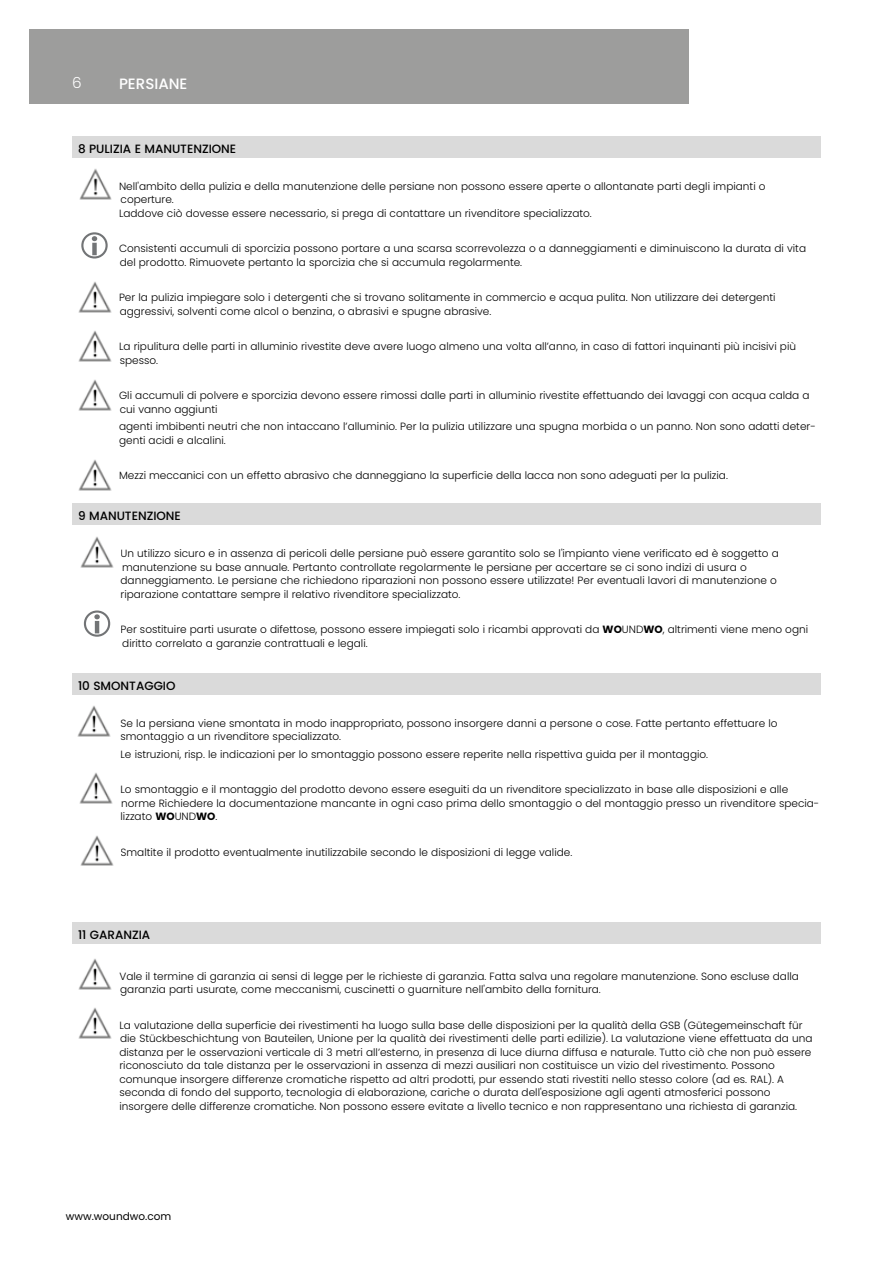
<style>
.page{position:relative;width:893px;height:1263px;background:#fff}
.page>*{position:absolute;margin:0;border:0;box-sizing:border-box;transform-origin:0 0}
.t1{font:300 15.15px "Poppins";color:#fff}
.t2{font:500 15px "Poppins";color:#fff}
.t3{font:500 12px "Poppins";color:#000}
.t4{font:300 10.5px/13.5px "Poppins";color:#000}
.t5{font:10.5px "Poppins";color:#000}
.s1{font-weight:700}
</style>
<div class="page">
<div style="left:30px;top:30px;width:659px;height:74px;background:#9d9d9c"></div>
<img style="left:79px;top:168px;width:33px;height:32px">
<svg style="left:81px;top:232px;width:27px;height:26px"></svg>
<img style="left:78px;top:281px;width:34px;height:32px">
<img style="left:78px;top:330px;width:34px;height:32px">
<img style="left:78px;top:379px;width:34px;height:32px">
<img style="left:78px;top:459px;width:34px;height:32px">
<img style="left:80px;top:536px;width:34px;height:32px">
<svg style="left:84px;top:610px;width:26px;height:27px"></svg>
<div style="left:72px;top:136px;width:749px;height:21px;background:#dadada"></div>
<div style="left:72px;top:503px;width:749px;height:22px;background:#dadada"></div>
<img style="left:77px;top:705px;width:34px;height:32px">
<img style="left:79px;top:772px;width:34px;height:32px">
<img style="left:80px;top:835px;width:34px;height:31px">
<div style="left:72px;top:673px;width:749px;height:21px;background:#dadada"></div>
<div style="left:72px;top:922px;width:749px;height:21px;background:#dadada"></div>
<img style="left:78px;top:958px;width:34px;height:32px">
<img style="left:78px;top:1007px;width:34px;height:32px">
<h1 class="t1" style="left:72px;top:74px;width:11px">6</h1>
<h2 class="t2" style="left:119px;top:75px;width:70px">PERSIANE</h2>
<p class="t3" style="left:78px;top:142px;width:160px">8 PULIZIA E MANUTENZIONE</p>
<p class="t4" style="left:119px;top:179px;width:648px">Nell'ambito della pulizia e della manutenzione delle persiane non possono essere aperte o allontanate parti degli impianti o coperture.<br>Laddove ciò dovesse essere necessario, si prega di contattare un rivenditore specializzato.</p>
<p class="t4" style="left:119px;top:242px;width:688px">Consistenti accumuli di sporcizia possono portare a una scarsa scorrevolezza o a danneggiamenti e diminuiscono la durata di vita del prodotto. Rimuovete pertanto la sporcizia che si accumula regolarmente.</p>
<p class="t4" style="left:119px;top:291px;width:658px">Per la pulizia impiegare solo i detergenti che si trovano solitamente in commercio e acqua pulita. Non utilizzare dei detergenti aggressivi, solventi come alcol o benzina, o abrasivi e spugne abrasive.</p>
<p class="t4" style="left:119px;top:340px;width:678px">La ripulitura delle parti in alluminio rivestite deve avere luogo almeno una volta all’anno, in caso di fattori inquinanti più incisivi più spesso.</p>
<p class="t4" style="left:119px;top:389px;width:692px">Gli accumuli di polvere e sporcizia devono essere rimossi dalle parti in alluminio rivestite effettuando dei lavaggi con acqua calda a cui vanno aggiunti</p>
<p class="t4" style="left:119px;top:420px;width:698px">agenti imbibenti neutri che non intaccano l’alluminio. Per la pulizia utilizzare una spugna morbida o un panno. Non sono adatti deter&shy;genti acidi e alcalini.</p>
<p class="t4" style="left:119px;top:469px;width:610px">Mezzi meccanici con un effetto abrasivo che danneggiano la superficie della lacca non sono adeguati per la pulizia.</p>
<p class="t3" style="left:78px;top:509px;width:104px">9 MANUTENZIONE</p>
<p class="t4" style="left:121px;top:547px;width:660px">Un utilizzo sicuro e in assenza di pericoli delle persiane può essere garantito solo se l'impianto viene verificato ed è soggetto a manutenzione su base annuale. Pertanto controllate regolarmente le persiane per accertare se ci sono indizi di usura o danneggiamento. Le persiane che richiedono riparazioni non possono essere utilizzate! Per eventuali lavori di manutenzione o riparazione contattare sempre il relativo rivenditore specializzato.</p>
<p class="t4" style="left:121px;top:623px;width:689px">Per sostituire parti usurate o difettose, possono essere impiegati solo i ricambi approvati da <span class="s1">WO</span>UND<span class="s1">WO</span>, altrimenti viene meno ogni diritto correlato a garanzie contrattuali e legali.</p>
<p class="t3" style="left:78px;top:679px;width:99px">10 SMONTAGGIO</p>
<p class="t4" style="left:121px;top:716px;width:658px">Se la persiana viene smontata in modo inappropriato, possono insorgere danni a persone o cose. Fatte pertanto effettuare lo smontaggio a un rivenditore specializzato.</p>
<p class="t4" style="left:121px;top:747px;width:589px">Le istruzioni, risp. le indicazioni per lo smontaggio possono essere reperite nella rispettiva guida per il montaggio.</p>
<p class="t4" style="left:121px;top:783px;width:700px">Lo smontaggio e il montaggio del prodotto devono essere eseguiti da un rivenditore specializzato in base alle disposizioni e alle norme Richiedere la documentazione mancante in ogni caso prima dello smontaggio o del montaggio presso un rivenditore specia&shy;lizzato <span class="s1">WO</span>UND<span class="s1">WO</span>.</p>
<p class="t4" style="left:121px;top:845px;width:453px">Smaltite il prodotto eventualmente inutilizzabile secondo le disposizioni di legge valide.</p>
<p class="t3" style="left:78px;top:928px;width:74px">11 GARANZIA</p>
<p class="t4" style="left:119px;top:969px;width:681px">Vale il termine di garanzia ai sensi di legge per le richieste di garanzia. Fatta salva una regolare manutenzione. Sono escluse dalla garanzia parti usurate, come meccanismi, cuscinetti o guarniture nell'ambito della fornitura.</p>
<p class="t4" style="left:119px;top:1018px;width:694px">La valutazione della superficie dei rivestimenti ha luogo sulla base delle disposizioni per la qualità della GSB (Gütegemeinschaft für die Stückbeschichtung von Bauteilen, Unione per la qualità dei rivestimenti delle parti edilizie). La valutazione viene effettuata da una distanza per le osservazioni verticale di 3 metri all’esterno, in presenza di luce diurna diffusa e naturale. Tutto ciò che non può essere riconosciuto da tale distanza per le osservazioni in assenza di mezzi ausiliari non costituisce un vizio del rivestimento. Possono comunque insorgere differenze cromatiche rispetto ad altri prodotti, pur essendo stati rivestiti nello stesso colore (ad es. RAL). A seconda di fondo del supporto, tecnologia di elaborazione, cariche o durata dell'esposizione agli agenti atmosferici possono insorgere delle differenze cromatiche. Non possono essere evitate a livello tecnico e non rappresentano una richiesta di garanzia.</p>
<p class="t5" style="left:66px;top:1211px;width:107px">www.woundwo.com</p>
</div>
